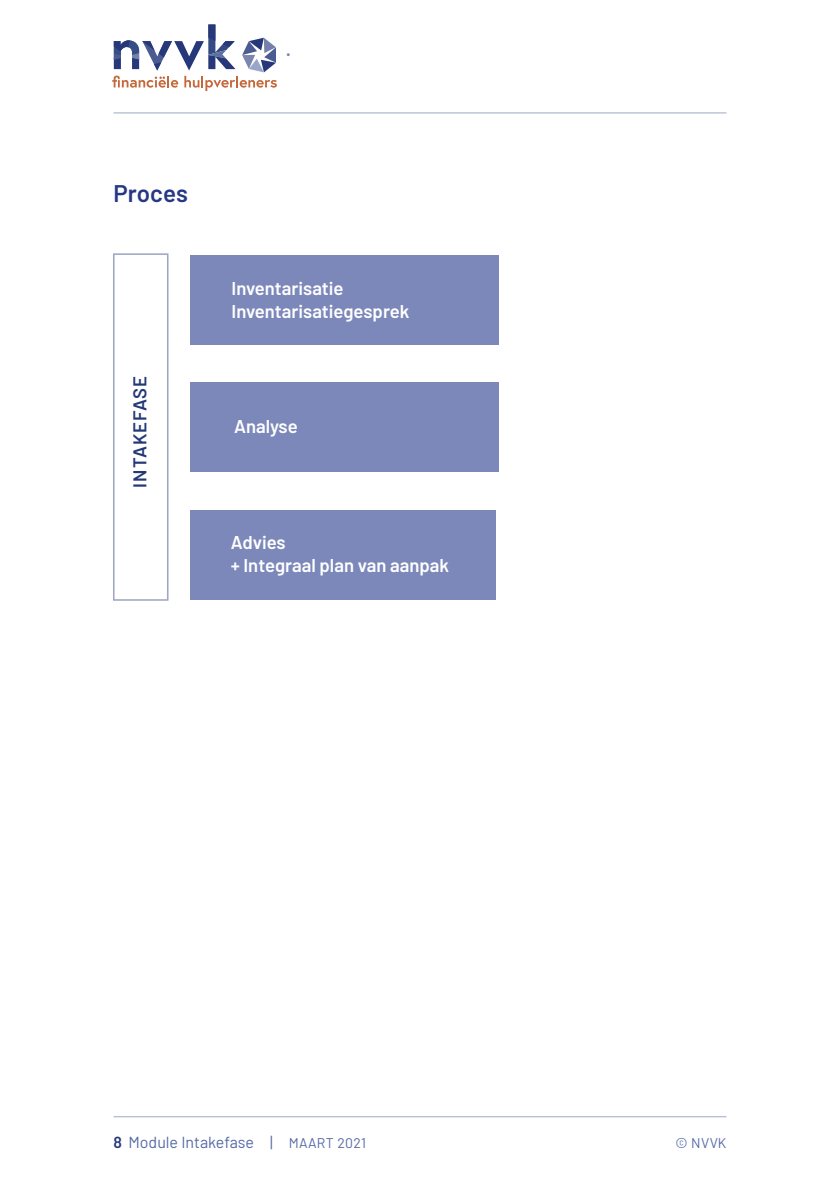
<style>
.page{position:relative;width:840px;height:1191px;background:#fff}
.page>*{position:absolute;margin:0;border:0;box-sizing:border-box;transform-origin:0 0}
.t1{font:600 24px "Barlow";color:#263785}
.t2{font:600 18.4px/22.2px "Barlow";color:#fff}
.t3{font:600 18.4px "Barlow";letter-spacing:.05em;color:#233876}
.t4{font:16px "Barlow";color:#556aa6}
.t5{font:14px "Barlow";color:#556aa6}
.s1{font-weight:600;color:#263879}
.s2{font-size:14px}
</style>
<div class="page">
<hr style="left:113px;top:1116px;width:613px;height:1px;background:#9ea7c2">
<hr style="left:113px;top:112px;width:613px;height:1px;background:#9ea7c2">
<svg style="left:112px;top:24px;width:165px;height:67px"></svg>
<div style="left:190px;top:255px;width:309px;height:89px;background:#7c88ba"></div>
<div style="left:190px;top:382px;width:309px;height:90px;background:#7c88ba"></div>
<div style="left:190px;top:510px;width:305px;height:89px;background:#7c88ba"></div>
<div style="left:113px;top:253px;width:55px;height:348px;border:2px solid #9fa6c2"></div>
<h1 class="t1" style="left:113px;top:176px;width:76px">Proces</h1>
<p class="t3" style="left:126px;top:487px;width:113px;rotate:-90deg">INTAKEFASE</p>
<p class="t2" style="left:231px;top:276px;width:179px">Inventarisatie<br>Inventarisatiegesprek</p>
<p class="t2" style="left:234px;top:414px;width:65px">Analyse</p>
<p class="t2" style="left:230px;top:530px;width:220px">Advies<br>+ Integraal plan van aanpak</p>
<p class="t4" style="left:113px;top:1130px;width:254px"><span class="s1">8</span> Module Intakefase | <span class="s2">MAART 2021</span></p>
<p class="t5" style="left:675px;top:1132px;width:52px">© NVVK</p>
</div>
